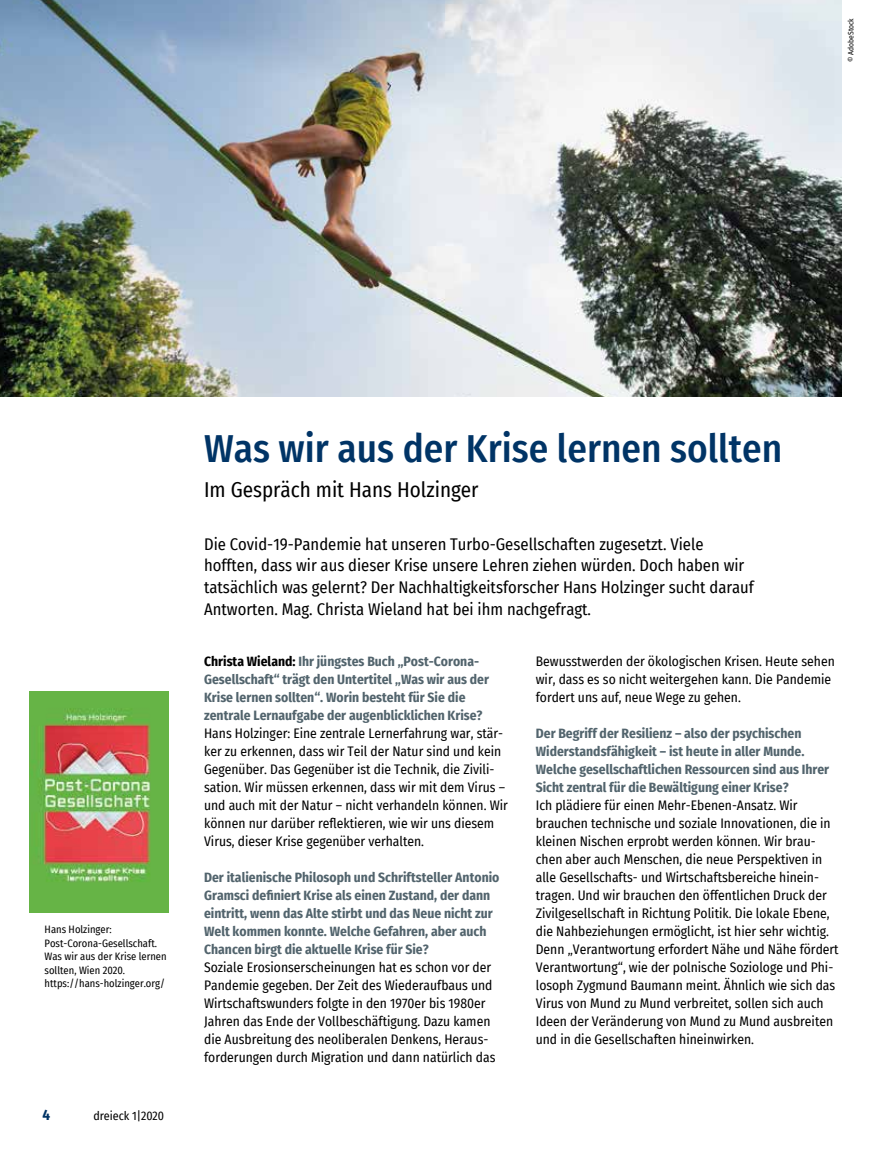
<style>
.page{position:relative;width:893px;height:1149px;background:#fff}
.page>*{position:absolute;margin:0;border:0;box-sizing:border-box;transform-origin:0 0}
.t1{font:500 39px "Fira Sans Condensed";color:#003466}
.t2{font:21px "Fira Sans Condensed";color:#000}
.t3{font:16.5px/21.8px "Fira Sans Condensed";color:#000}
.t4{font:700 15px "Fira Sans Condensed";color:#003466}
.t5{font:13.5px/18px "Fira Sans Condensed";color:#000}
.t6{font:700 13.5px/18px "Fira Sans Condensed";color:#52646d}
.t7{font:12px "Fira Sans Condensed";color:#000}
.t8{font:10.5px/13.5px "Fira Sans Condensed";color:#000}
.t9{font:7.5px "Fira Sans Condensed";color:#000}
.s1{color:#000}
</style>
<div class="page">
<img style="left:29px;top:691px;width:140px;height:221px">
<img style="left:0;top:0;width:842px;height:396px">
<p class="t9" style="left:845px;top:62px;width:45px;rotate:-90deg">© AdobeStock</p>
<p class="t8" style="left:45px;top:922px;width:124px">Hans Holzinger:<br>Post-Corona-Gesellschaft.<br>Was wir aus der Krise lernen sollten, Wien 2020. https://hans-holzinger.org/</p>
<p class="t4" style="left:43px;top:1102px;width:9px">4</p>
<p class="t7" style="left:94px;top:1106px;width:72px">dreieck 1|2020</p>
<h1 class="t1" style="left:204px;top:417px;width:580px">Was wir aus der Krise lernen sollten</h1>
<h2 class="t2" style="left:204px;top:473px;width:276px">Im Gespräch mit Hans Holzinger</h2>
<p class="t3" style="left:204px;top:532px;width:551px">Die Covid-19-Pandemie hat unseren Turbo-Gesellschaften zugesetzt. Viele hofften, dass wir aus dieser Krise unsere Lehren ziehen würden. Doch haben wir tatsächlich was gelernt? Der Nachhaltigkeitsforscher Hans Holzinger sucht darauf Antworten. Mag. Christa Wieland hat bei ihm nachgefragt.</p>
<p class="t6" style="left:204px;top:650px;width:286px"><span class="s1">Christa Wieland:</span> Ihr jüngstes Buch „Post-Corona-Gesellschaft“ trägt den Untertitel „Was wir aus der Krise lernen sollten“. Worin besteht für Sie die zentrale Lernaufgabe der augenblicklichen Krise?</p>
<p class="t5" style="left:204px;top:723px;width:305px">Hans Holzinger: Eine zentrale Lernerfahrung war, stär&shy;ker zu erkennen, dass wir Teil der Natur sind und kein Gegenüber. Das Gegenüber ist die Technik, die Zivili&shy;sation. Wir müssen erkennen, dass wir mit dem Virus – und auch mit der Natur – nicht verhandeln können. Wir können nur darüber reflektieren, wie wir uns diesem Virus, dieser Krise gegenüber verhalten.</p>
<p class="t6" style="left:204px;top:866px;width:297px">Der italienische Philosoph und Schriftsteller Antonio Gramsci definiert Krise als einen Zustand, der dann eintritt, wenn das Alte stirbt und das Neue nicht zur Welt kommen konnte. Welche Gefahren, aber auch Chancen birgt die aktuelle Krise für Sie?</p>
<p class="t5" style="left:204px;top:957px;width:293px">Soziale Erosionserscheinungen hat es schon vor der Pandemie gegeben. Der Zeit des Wiederaufbaus und Wirtschaftswunders folgte in den 1970er bis 1980er Jahren das Ende der Vollbeschäftigung. Dazu kamen die Ausbreitung des neoliberalen Denkens, Heraus&shy;forderungen durch Migration und dann natürlich das</p>
<p class="t5" style="left:536px;top:651px;width:300px">Bewusstwerden der ökologischen Krisen. Heute sehen wir, dass es so nicht weitergehen kann. Die Pandemie fordert uns auf, neue Wege zu gehen.</p>
<p class="t6" style="left:536px;top:723px;width:295px">Der Begriff der Resilienz – also der psychischen Widerstandsfähigkeit – ist heute in aller Munde.<br>Welche gesellschaftlichen Ressourcen sind aus Ihrer Sicht zentral für die Bewältigung einer Krise?</p>
<p class="t5" style="left:536px;top:795px;width:304px">Ich plädiere für einen Mehr-Ebenen-Ansatz. Wir brauchen technische und soziale Innovationen, die in kleinen Nischen erprobt werden können. Wir brau&shy;chen aber auch Menschen, die neue Perspektiven in alle Gesellschafts- und Wirtschaftsbereiche hinein&shy;tragen. Und wir brauchen den öffentlichen Druck der Zivilgesellschaft in Richtung Politik. Die lokale Ebene, die Nahbeziehungen ermöglicht, ist hier sehr wichtig.<br>Denn „Verantwortung erfordert Nähe und Nähe fördert Verantwortung“, wie der polnische Soziologe und Phi&shy;losoph Zygmund Baumann meint. Ähnlich wie sich das Virus von Mund zu Mund verbreitet, sollen sich auch Ideen der Veränderung von Mund zu Mund ausbreiten und in die Gesellschaften hineinwirken.</p>
</div>
